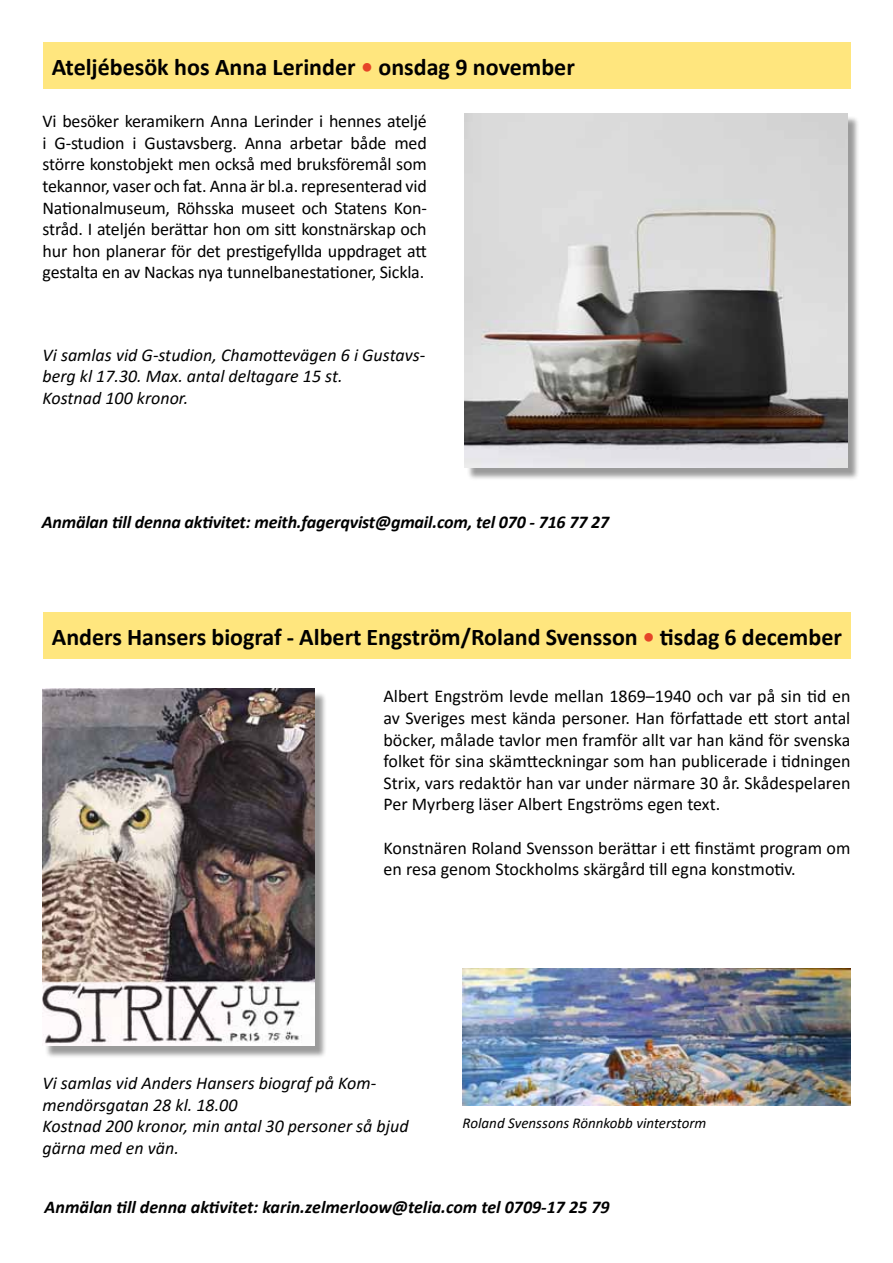
<style>
.page{position:relative;width:893px;height:1263px;background:#fff}
.page>*{position:absolute;margin:0;border:0;box-sizing:border-box;transform-origin:0 0}
.t1{font:700 24px "Calibri";color:#000}
.t2{font:18px/21.6px "Calibri";color:#000;text-align:justify}
.t3{font:italic 18px/21.6px "Calibri";color:#000}
.t4{font:italic 700 18px "Calibri";letter-spacing:-.01em;color:#000}
.t5{font:italic 15px "Calibri";color:#000}
.s1{color:#e64427}
</style>
<div class="page">
<div style="left:43px;top:43px;width:807px;height:46px;background:#ffe67e"></div>
<div style="left:43px;top:612px;width:807px;height:47px;background:#ffe67e"></div>
<div style="left:45px;top:691px;width:282px;height:368px;background:#000;opacity:.4"></div>
<img style="left:43px;top:689px;width:271px;height:357px">
<div style="left:467px;top:116px;width:393px;height:364px;background:#000;opacity:.4"></div>
<img style="left:465px;top:113px;width:382px;height:355px">
<img style="left:463px;top:968px;width:387px;height:137px">
<h1 class="t1" style="left:52px;top:50px;width:524px">Ateljébesök hos Anna Lerinder <span class="s1">•</span> onsdag 9 november</h1>
<p class="t2" style="left:43px;top:110px;width:386px">Vi besöker keramikern Anna Lerinder i hennes ateljé i G-studion i Gustavsberg. Anna arbetar både med större konstobjekt men också med bruksföremål som tekannor, vaser och fat. Anna är bl.a. representerad vid Nationalmuseum, Röhsska museet och Statens Kon&shy;stråd. I ateljén berättar hon om sitt konstnärskap och hur hon planerar för det prestigefyllda uppdraget att gestalta en av Nackas nya tunnelbanestationer, Sickla.</p>
<p class="t3" style="left:43px;top:343px;width:384px">Vi samlas vid G-studion, Chamottevägen 6 i Gustavs&shy;berg kl 17.30. Max. antal deltagare 15 st.<br>Kostnad 100 kronor.</p>
<p class="t4" style="left:42px;top:509px;width:569px">Anmälan till denna aktivitet: meith.fagerqvist@gmail.com, tel 070 - 716 77 27</p>
<h1 class="t1" style="left:52px;top:620px;width:792px">Anders Hansers biograf - Albert Engström/Roland Svensson <span class="s1">•</span> tisdag 6 december</h1>
<p class="t2" style="left:384px;top:685px;width:468px">Albert Engström levde mellan 1869–1940 och var på sin tid en av Sveriges mest kända personer. Han författade ett stort antal böcker, målade tavlor men framför allt var han känd för svenska folket för sina skämtteckningar som han publicerade i tidningen Strix, vars redaktör han var under närmare 30 år. Skådespelaren Per Myrberg läser Albert Engströms egen text.</p>
<p class="t2" style="left:384px;top:836px;width:468px">Konstnären Roland Svensson berättar i ett finstämt program om en resa genom Stockholms skärgård till egna konstmotiv.</p>
<p class="t3" style="left:43px;top:1071px;width:368px">Vi samlas vid Anders Hansers biograf på Kom&shy;mendörsgatan 28 kl. 18.00<br>Kostnad 200 kronor, min antal 30 personer så bjud gärna med en vän.</p>
<p class="t5" style="left:463px;top:1112px;width:245px">Roland Svenssons Rönnkobb vinterstorm</p>
<p class="t4" style="left:45px;top:1194px;width:567px">Anmälan till denna aktivitet: karin.zelmerloow@telia.com tel 0709-17 25 79</p>
</div>
